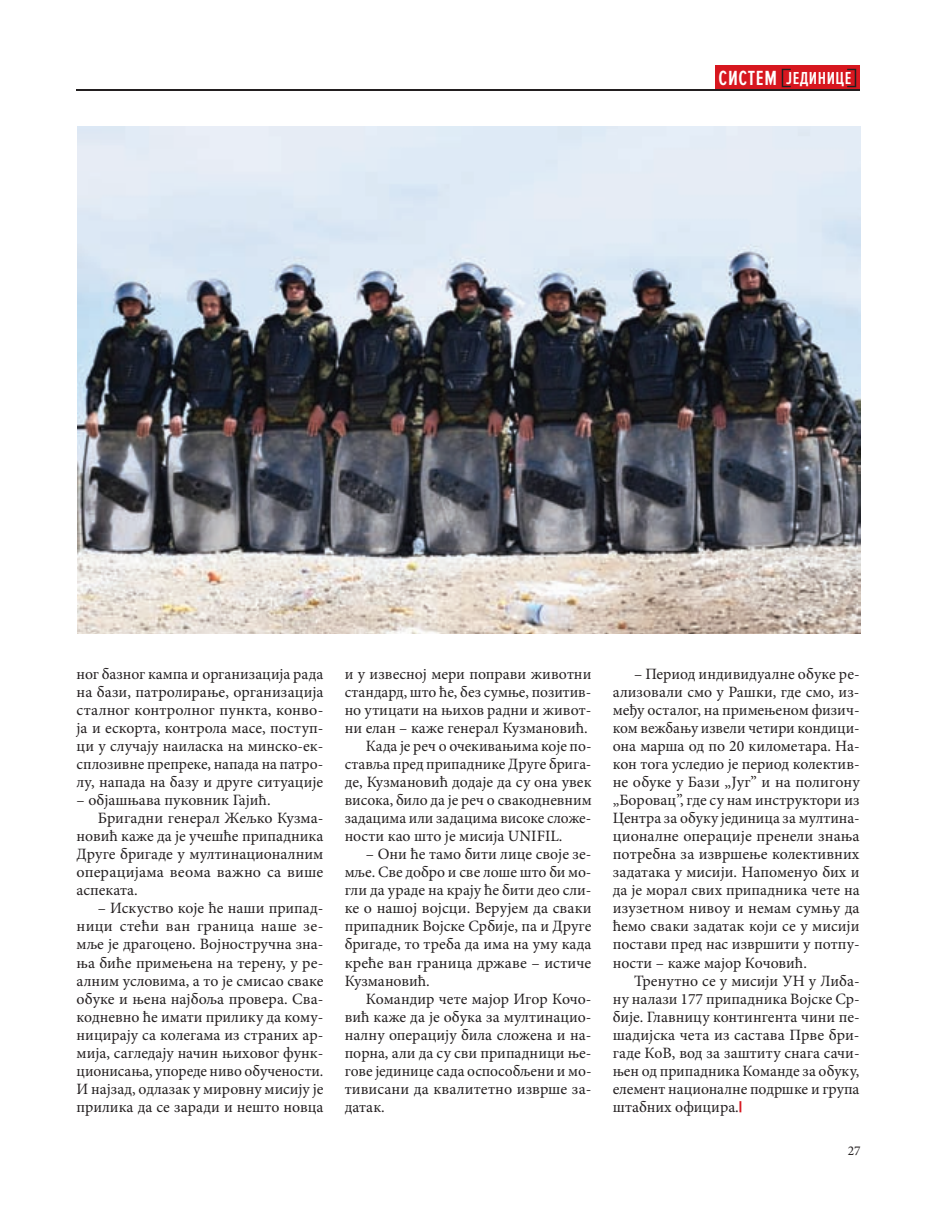
<style>
.page{position:relative;width:949px;height:1217px;background:#fff}
.page>*{position:absolute;margin:0;border:0;box-sizing:border-box;transform-origin:0 0}
.t1{font:600 18px "Proxima Nova Ex Cn";letter-spacing:.03em;color:#fff}
.t2{font:15.75px/18px "Minion Pro";color:#231f20;text-align:justify}
.t3{font:13.5px "Minion Pro";color:#231f20}
.s1{font-size:21.3px}
.s2{font-family:"Proxima Nova";font-weight:900;color:#d7171f}
</style>
<div class="page">
<div style="left:715px;top:65px;width:144px;height:24px;background:#d7171f"></div>
<svg style="left:781px;top:69px;width:9px;height:18px"></svg>
<svg style="left:847px;top:69px;width:8px;height:18px"></svg>
<hr style="left:77px;top:89px;width:782px;height:1px;background:#231f20">
<img style="left:78px;top:126px;width:782px;height:507px">
<p class="t1" style="left:718px;top:68px;width:134px"><span class="s1">СИСТЕМ</span> ЈЕДИНИЦЕ</p>
<p class="t2" style="left:77px;top:665px;width:248px">ног базног кампа и организација рада на бази, патролирање, организација сталног контролног пункта, конво&shy;ја и ескорта, контрола масе, поступ&shy;ци у случају наиласка на минско-ек&shy;сплозивне препреке, напада на патро&shy;лу, напада на базу и друге ситуације</p>
<p class="t2" style="left:77px;top:791px;width:195px">– објашњава пуковник Гајић.</p>
<p class="t2" style="left:98px;top:809px;width:227px">Бригадни генерал Жељко Кузма-</p>
<p class="t2" style="left:77px;top:827px;width:248px">новић каже да је учешће припадника</p>
<p class="t2" style="left:77px;top:845px;width:248px">Друге бригаде у мултинационалним</p>
<p class="t2" style="left:77px;top:863px;width:248px">операцијама веома важно са више</p>
<p class="t2" style="left:77px;top:881px;width:63px">аспеката.</p>
<p class="t2" style="left:77px;top:899px;width:248px;text-indent:21px">– Искуство које ће наши припад&shy;ници стећи ван граница наше зе&shy;мље је драгоцено. Војностручна зна&shy;ња биће примењена на терену, у ре&shy;алним условима, а то је смисао сваке обуке и њена најбоља провера. Сва&shy;кодневно ће имати прилику да кому&shy;ницирају са колегама из страних ар&shy;мија, сагледају начин њиховог функ&shy;ционисања, упореде ниво обучености.<br>И најзад, одлазак у мировну мисију је прилика да се заради и нешто новца</p>
<p class="t2" style="left:344px;top:665px;width:248px">и у извесној мери поправи животни</p>
<p class="t2" style="left:344px;top:683px;width:248px">стандард, што ће, без сумње, позитив-</p>
<p class="t2" style="left:344px;top:701px;width:248px">но утицати на њихов радни и живот-</p>
<p class="t2" style="left:344px;top:719px;width:244px">ни елан – каже генерал Кузмановић.</p>
<p class="t2" style="left:366px;top:737px;width:227px">Када је реч о очекивањима које по-</p>
<p class="t2" style="left:344px;top:755px;width:248px">ставља пред припаднике Друге брига-</p>
<p class="t2" style="left:344px;top:773px;width:248px">де, Кузмановић додаје да су она увек</p>
<p class="t2" style="left:344px;top:791px;width:248px">висока, било да је реч о свакодневним</p>
<p class="t2" style="left:344px;top:809px;width:248px">задацима или задацима високе сложе-</p>
<p class="t2" style="left:344px;top:827px;width:219px">ности као што је мисија UNIFIL.</p>
<p class="t2" style="left:344px;top:845px;width:248px;text-indent:21px">– Они ће тамо бити лице своје зе&shy;мље. Све добро и све лоше што би мо&shy;гли да ураде на крају ће бити део сли&shy;ке о нашој војсци. Верујем да сваки припадник Војске Србије, па и Друге бригаде, то треба да има на уму када креће ван граница државе – истиче Кузмановић.</p>
<p class="t2" style="left:344px;top:989px;width:248px;text-indent:21px">Командир чете мајор Игор Кочо&shy;вић каже да је обука за мултинацио&shy;налну операцију била сложена и на&shy;порна, али да су сви припадници ње&shy;гове јединице сада оспособљени и мо&shy;тивисани да квалитетно изврше за&shy;датак.</p>
<p class="t2" style="left:612px;top:665px;width:248px;text-indent:21px">– Период индивидуалне обуке ре&shy;ализовали смо у Рашки, где смо, из&shy;међу осталог, на примењеном физич&shy;ком вежбању извели четири кондици&shy;она марша од по 20 километара. На&shy;кон тога уследио је период колектив&shy;не обуке у Бази „Југ” и на полигону „Боровац”, где су нам инструктори из Центра за обуку јединица за мултина&shy;ционалне операције пренели знања потребна за извршење колективних задатака у мисији. Напоменуо бих и да је морал свих припадника чете на изузетном нивоу и немам сумњу да ћемо сваки задатак који се у мисији постави пред нас извршити у потпу&shy;ности – каже мајор Кочовић.</p>
<p class="t2" style="left:612px;top:971px;width:248px;text-indent:21px">Тренутно се у мисији УН у Либа&shy;ну налази 177 припадника Војске Ср&shy;бије. Главницу контингента чини пе&shy;шадијска чета из састава Прве бри&shy;гаде КоВ, вод за заштиту снага сачи&shy;њен од припадника Команде за обуку, елемент националне подршке и група штабних официра.<span class="s2">|</span></p>
<p class="t3" style="left:847px;top:1141px;width:14px">27</p>
</div>
